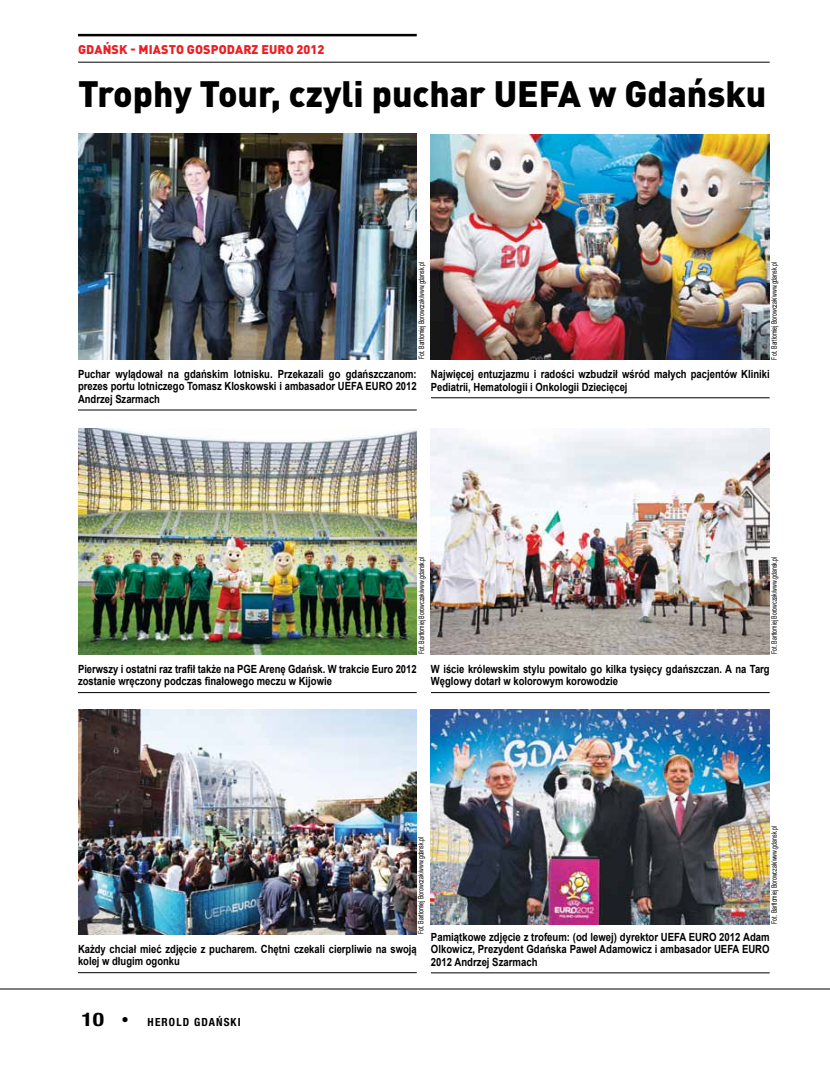
<style>
.page{position:relative;width:830px;height:1067px;background:#fff}
.page>*{position:absolute;margin:0;border:0;box-sizing:border-box;transform-origin:0 0}
.t1{font:900 36.25px "DIN Pro";color:#000}
.t2{font:900 12.5px "DIN Pro";color:#ed1d24}
.t3{font:700 11.25px/12.5px "Arial";color:#000;scale:.84 1}
.t4{font:700 11.25px/12.5px "Arial";color:#000;text-align:justify;scale:.85 1}
.t5{font:700 condensed 11.25px "Helvetica Neue LT Pro";letter-spacing:.1em;color:#000}
.t6{font:7.5px "Arial";color:#000;scale:.7 1}
.s1{font-size:18.75px}
</style>
<div class="page">
<hr style="left:0;top:988px;width:829px;height:1px;background:#000">
<hr style="left:78px;top:62px;width:691px;height:1px;background:#000">
<hr style="left:78px;top:34px;width:338px;height:2px;background:#000">
<img style="left:78px;top:134px;width:338px;height:225px">
<img style="left:78px;top:429px;width:338px;height:225px">
<img style="left:78px;top:709px;width:338px;height:225px">
<img style="left:431px;top:709px;width:338px;height:215px">
<img style="left:431px;top:429px;width:338px;height:225px">
<img style="left:431px;top:134px;width:338px;height:226px">
<hr style="left:78px;top:410px;width:338px;height:1px;background:#000">
<hr style="left:78px;top:692px;width:338px;height:1px;background:#000">
<hr style="left:78px;top:972px;width:338px;height:1px;background:#000">
<hr style="left:431px;top:972px;width:338px;height:1px;background:#000">
<hr style="left:431px;top:692px;width:338px;height:1px;background:#000">
<hr style="left:431px;top:397px;width:338px;height:1px;background:#000">
<p class="t2" style="left:78px;top:41px;width:10px">GDAŃSK</p>
<p class="t2" style="left:130px;top:41px;width:17px">- MIASTO</p>
<p class="t2" style="left:187px;top:41px;width:9px">GOSPODARZ</p>
<p class="t2" style="left:261px;top:41px;width:9px">EURO</p>
<p class="t2" style="left:296px;top:41px;width:29px">2012</p>
<h1 class="t1" style="left:78px;top:69px;width:689px">Trophy Tour, czyli puchar UE FA w Gdańsku</h1>
<p class="t6" style="left:416px;top:359px;width:141px;rotate:-90deg">Fot. Bartłomiej Borowczak/www.gdansk.pl</p>
<p class="t6" style="left:769px;top:359px;width:141px;rotate:-90deg">Fot. Bartłomiej Borowczak/www.gdansk.pl</p>
<p class="t3" style="left:78px;top:368px;width:404px;text-align:justify">Puchar wylądował na gdańskim lotnisku. Przekazali go gdańszczanom: prezes portu lotniczego Tomasz Kloskowski i ambasador UEFA EURO 2012<br>Andrzej Szarmach</p>
<p class="t3" style="left:431px;top:368px;width:404px">Najwięcej entuzjazmu i radości wzbudził wśród małych pacjentów Kliniki<br>Pediatrii, Hematologii i Onkologii Dziecięcej</p>
<p class="t6" style="left:416px;top:654px;width:141px;rotate:-90deg">Fot. Bartłomiej Borowczak/www.gdansk.pl</p>
<p class="t6" style="left:769px;top:654px;width:141px;rotate:-90deg">Fot. Bartłomiej Borowczak/www.gdansk.pl</p>
<p class="t3" style="left:78px;top:663px;width:404px">Pierwszy i ostatni raz trafił także na PGE Arenę Gdańsk. W trakcie Euro 2012 zostanie wręczony podczas finałowego meczu w Kijowie</p>
<p class="t3" style="left:431px;top:663px;width:404px">W iście królewskim stylu powitało go kilka tysięcy gdańszczan. A na Targ<br>Węglowy dotarł w kolorowym korowodzie</p>
<p class="t6" style="left:769px;top:923px;width:141px;rotate:-90deg">Fot. Bartłomiej Borowczak/www.gdansk.pl</p>
<p class="t6" style="left:416px;top:934px;width:141px;rotate:-90deg">Fot. Bartłomiej Borowczak/www.gdansk.pl</p>
<p class="t4" style="left:431px;top:930px;width:400px">Pamiątkowe zdjęcie z trofeum: (od lewej) dyrektor UEFA EURO 2012 Adam Olkowicz, Prezydent Gdańska Paweł Adamowicz i ambasador UEFA EURO 2012 Andrzej Szarmach</p>
<p class="t3" style="left:78px;top:943px;width:404px">Każdy chciał mieć zdjęcie z pucharem. Chętni czekali cierpliwie na swoją kolej w długim ogonku</p>
<p class="t5" style="left:82px;top:1015px;width:160px"><span class="s1">10</span> • HEROLD GDAŃSKI</p>
</div>
